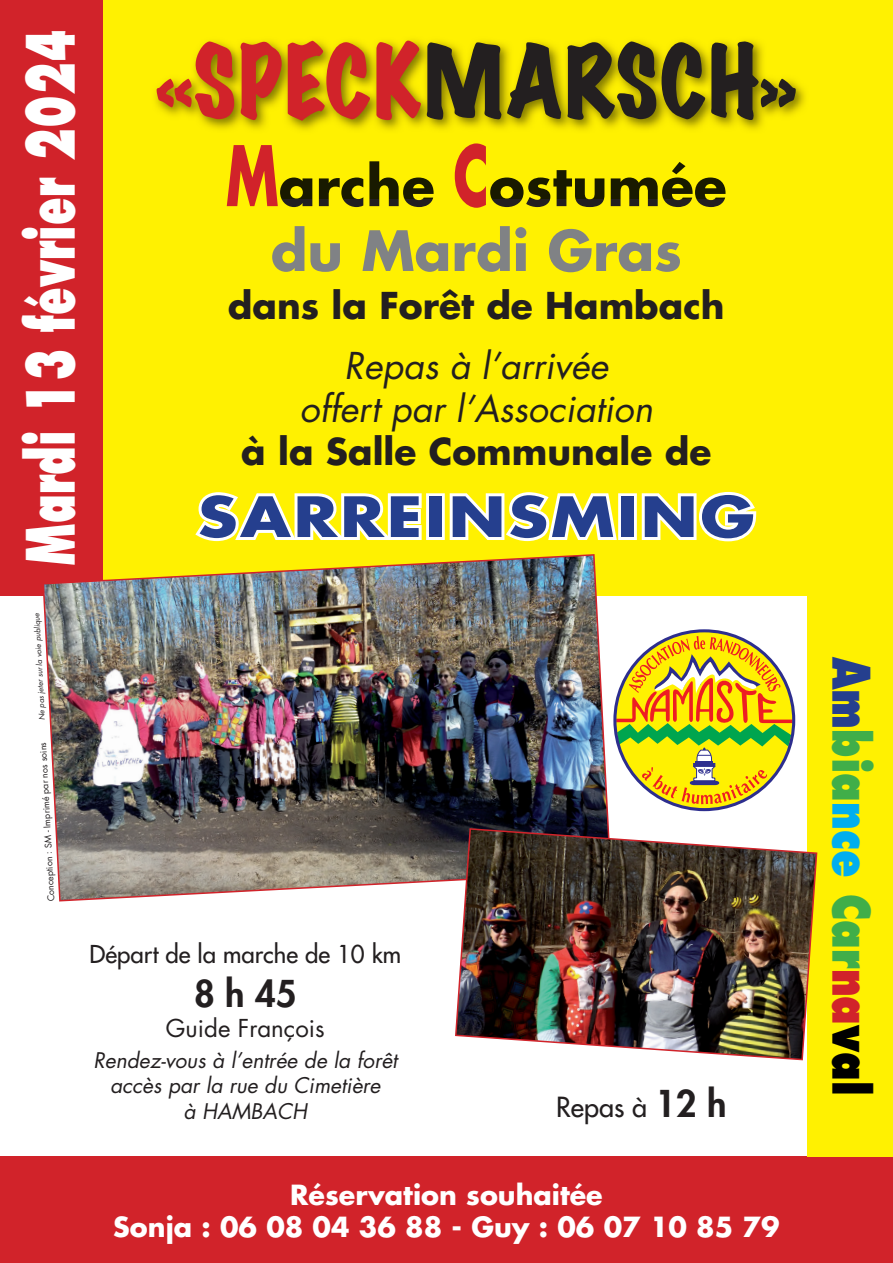
<style>
.page{position:relative;width:893px;height:1263px;background:#fff}
.page>*{position:absolute;margin:0;border:0;box-sizing:border-box;transform-origin:0 0}
.t1{font:expanded 90px "Marker Felt";letter-spacing:.03em;color:#231f20;scale:.93 1}
.t2{font:800 64.8px "Futura Std";color:#fff;scale:.61 1}
.t3{font:700 54px/64.8px "Futura Std";color:#231f20;text-align:center}
.t4{font:700 54px "Futura Std";letter-spacing:.04em;color:#253f8e;scale:1.2 1}
.t5{font:800 50.4px "Futura Std";color:#40ae49;scale:.79 1}
.t6{font:700 36px "Futura Std";color:#231f20}
.t7{font:italic 36px/43.2px "Futura Std";color:#231f20;text-align:center}
.t8{font:800 36px "Futura Std";color:#231f20}
.t9{font:700 27px/32.4px "Futura Std";color:#fff;text-align:center}
.t10{font:500 27px "Futura Std";color:#231f20}
.t11{font:500 24px "Futura Std";color:#231f20}
.t12{font:24px "Futura Std";color:#231f20}
.t13{font:italic 21px/25.2px "Futura Std";color:#231f20;text-align:center}
.t14{font:9px "Futura Std";color:#231f20}
.t15{font:italic 7.5px "Futura Std";color:#231f20}
.s1{color:#d1232a}
.s2{font-size:81px;color:#d1232a}
.s3{color:#808285}
.s4{font-weight:800;font-size:36px}
.s5{color:#253f8e}
.s6{color:#00aeef}
.s7{color:#000}
</style>
<div class="page">
<div style="left:0;top:0;width:893px;height:595px;background:#fff101"></div>
<img style="left:155px;top:40px;width:651px;height:158px">
<img style="left:227px;top:145px;width:51px;height:54px">
<img style="left:280px;top:161px;width:155px;height:38px">
<img style="left:455px;top:143px;width:31px;height:56px">
<img style="left:490px;top:162px;width:235px;height:37px">
<svg style="left:616px;top:636px;width:176px;height:168px"></svg>
<svg style="left:195px;top:492px;width:227px;height:50px"></svg>
<div style="left:426px;top:493px;width:19px;height:47px;border:6px solid #fff"></div>
<svg style="left:449px;top:492px;width:168px;height:50px"></svg>
<div style="left:618px;top:493px;width:19px;height:47px;border:6px solid #fff"></div>
<svg style="left:641px;top:491px;width:116px;height:51px"></svg>
<div style="left:0;top:0;width:102px;height:595px;background:#d1232a"></div>
<img style="left:43px;top:554px;width:568px;height:347px">
<div style="left:0;top:1157px;width:893px;height:106px;background:#d1232a"></div>
<div style="left:808px;top:595px;width:85px;height:562px;background:#fff101"></div>
<img style="left:455px;top:828px;width:362px;height:232px">
<h2 class="t2" style="left:9px;top:566px;width:881px;rotate:-90deg">Mardi 13 février 2024</h2>
<h1 class="t1" style="left:155px;top:10px;width:692px"><span class="s1">«SPECK</span>MARSCH»</h1>
<h3 class="t3" style="left:226px;top:153px;width:503px"><span class="s2">M</span>arche <span class="s2">C</span>ostumée <span class="s3">du Mardi Gras</span></h3>
<h3 class="t6" style="left:228px;top:281px;width:498px">dans la Forêt de Hambach</h3>
<h3 class="t7" style="left:300px;top:344px;width:355px">Repas à l’arrivée<br>offert par l’Association</h3>
<h3 class="t6" style="left:241px;top:428px;width:472px">à la Salle Communale de</h3>
<h3 class="t4" style="left:198px;top:481px;width:466px">SARREINSMING</h3>
<p class="t15" style="left:37px;top:720px;width:108px;rotate:-93deg">Ne pas jeter sur la voie publique</p>
<p class="t14" style="left:45px;top:902px;width:161px;rotate:-93deg">Conception : SM - Imprimé par nos soins</p>
<p class="t11" style="left:89px;top:939px;width:313px">Départ de la marche de 10 km</p>
<h3 class="t8" style="left:194px;top:970px;width:104px">8 h 45</h3>
<p class="t12" style="left:166px;top:1012px;width:160px">Guide François</p>
<p class="t13" style="left:93px;top:1048px;width:305px">Rendez-vous à l’entrée de la forêt accès par la rue du Cimetière<br>à HAMBACH</p>
<p class="t10" style="left:556px;top:1090px;width:172px">Repas à <span class="s4">12 h</span></p>
<p class="t9" style="left:113px;top:1178px;width:668px">Réservation souhaitée<br>Sonja : 06 08 04 36 88 - Guy : 06 07 10 85 79</p>
<h3 class="t5" style="left:883px;top:657px;width:557px;rotate:90deg"><span class="s5">Am</span>bia<span class="s6">nce</span> Car<span class="s1">na</span><span class="s7">val</span></h3>
</div>
